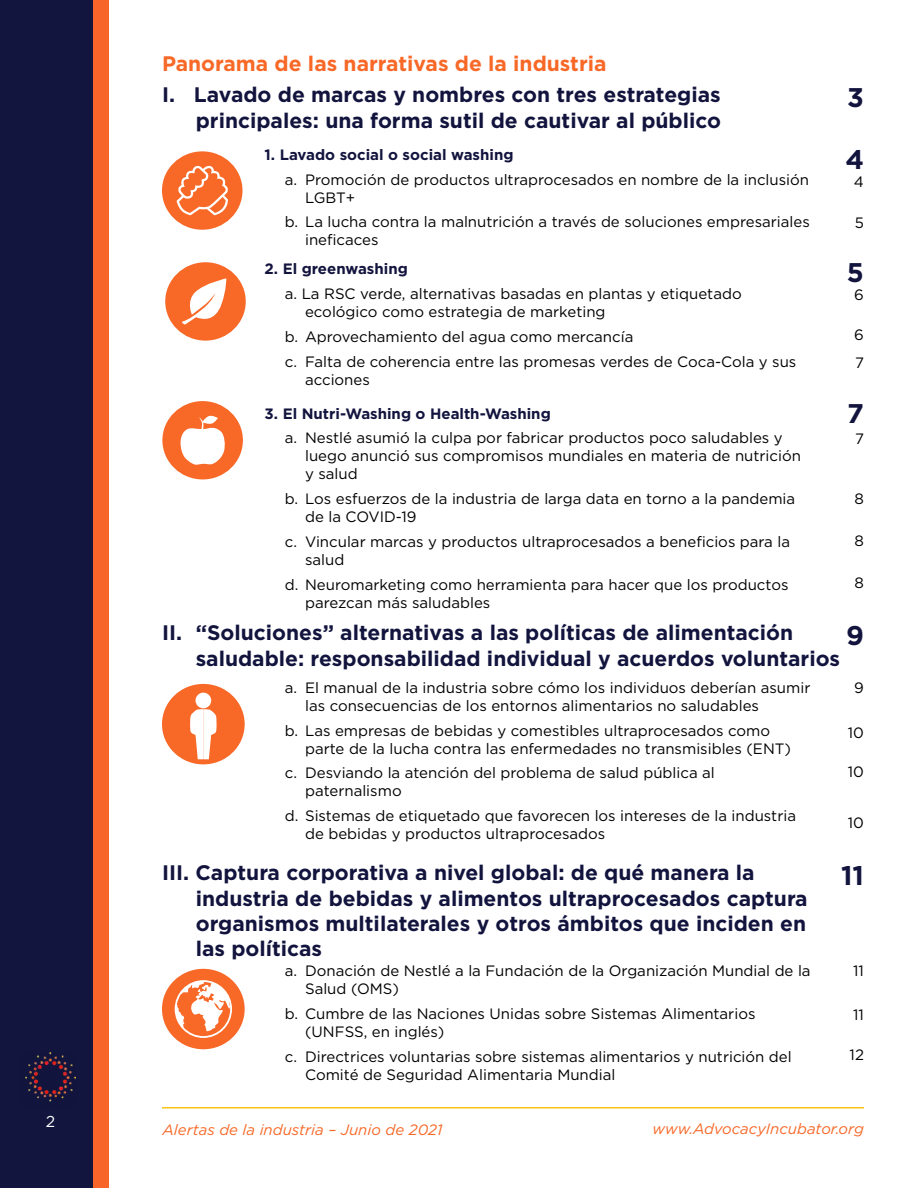
<style>
.page{position:relative;width:918px;height:1188px;background:#fff}
.page>*{position:absolute;margin:0;border:0;box-sizing:border-box;transform-origin:0 0}
.t1{font:700 27px "Gotham";color:#12143e}
.t2{font:700 21px/25.2px "Gotham";color:#12143e}
.t3{font:700 21px "Gotham";color:#f86827}
.t4{font:15.75px "Gotham";color:#fff}
.t5{font:15px/18px "Gotham";color:#000}
.t6{font:700 15px "Gotham";color:#12143e}
.t7{font:italic 15px "Gotham";color:#f86827}
</style>
<div class="page">
<div style="left:0;top:0;width:101px;height:1188px;background:#12153e"></div>
<div style="left:93px;top:0;width:16px;height:1188px;background:#f76628"></div>
<img style="left:25px;top:1053px;width:50px;height:49px">
<div style="left:162px;top:151px;width:81px;height:79px;background:#f86827;border-radius:50%"></div>
<svg style="left:177px;top:165px;width:51px;height:50px"></svg>
<div style="left:165px;top:262px;width:81px;height:79px;background:#f86827;border-radius:50%"></div>
<svg style="left:182px;top:278px;width:45px;height:47px"></svg>
<div style="left:162px;top:401px;width:81px;height:78px;background:#f86827;border-radius:50%"></div>
<svg style="left:180px;top:415px;width:45px;height:50px"></svg>
<hr style="left:162px;top:1107px;width:702px;height:1px;background:#f8c515">
<div style="left:162px;top:684px;width:83px;height:80px;background:#f86827;border-radius:50%"></div>
<div style="left:196px;top:693px;width:15px;height:15px;background:#fff;border-radius:50%"></div>
<svg style="left:190px;top:709px;width:27px;height:50px"></svg>
<div style="left:162px;top:969px;width:83px;height:80px;background:#f86827;border-radius:50%"></div>
<svg style="left:175px;top:980px;width:57px;height:58px"></svg>
<p class="t4" style="left:46px;top:1112px;width:25px">2 2</p>
<h2 class="t3" style="left:162px;top:49px;width:446px">Panorama de las narrativas de la industria</h2>
<h2 class="t2" style="left:162px;top:82px;width:561px;text-align:right">I. Lavado de marcas y nombres con tres estrategias principales: una forma sutil de cautivar al público</h2>
<h1 class="t1" style="left:847px;top:80px;width:18px">3</h1>
<p class="t6" style="left:265px;top:145px;width:250px">1. Lavado social o social washing</p>
<p class="t5" style="left:305px;top:170px;width:506px;text-indent:-20px">a. Promoción de productos ultraprocesados en nombre de la inclusión<br>LGBT+</p>
<p class="t5" style="left:305px;top:213px;width:506px;text-indent:-20px">b. La lucha contra la malnutrición a través de soluciones empresariales ineficaces</p>
<p class="t6" style="left:265px;top:259px;width:145px">2. El greenwashing</p>
<p class="t5" style="left:305px;top:284px;width:438px;text-indent:-20px">a. La RSC verde, alternativas basadas en plantas y etiquetado ecológico como estrategia de marketing</p>
<p class="t5" style="left:285px;top:324px;width:513px;line-height:24.8px">b. Aprovechamiento del agua como mercancía<br>c. Falta de coherencia entre las promesas verdes de Coca-Cola y sus</p>
<p class="t5" style="left:305px;top:370px;width:66px">acciones</p>
<h1 class="t1" style="left:845px;top:141px;width:20px">4</h1>
<p class="t5" style="left:854px;top:172px;width:12px">4</p>
<p class="t5" style="left:855px;top:213px;width:11px">5</p>
<h1 class="t1" style="left:847px;top:254px;width:19px">5</h1>
<p class="t5" style="left:854px;top:285px;width:11px">6</p>
<p class="t5" style="left:854px;top:320px;width:11px;line-height:27.6px">6<br>7</p>
<h1 class="t1" style="left:847px;top:395px;width:18px">7</h1>
<p class="t5" style="left:855px;top:429px;width:10px">7</p>
<p class="t6" style="left:265px;top:403px;width:288px">3. El Nutri-Washing o Health-Washing</p>
<p class="t5" style="left:305px;top:429px;width:497px;text-indent:-20px">a. Nestlé asumió la culpa por fabricar productos poco saludables y luego anunció sus compromisos mundiales en materia de nutrición y salud</p>
<p class="t5" style="left:305px;top:489px;width:492px;text-indent:-20px">b. Los esfuerzos de la industria de larga data en torno a la pandemia de la COVID-19</p>
<p class="t5" style="left:305px;top:532px;width:487px;text-indent:-20px">c. Vincular marcas y productos ultraprocesados a beneficios para la salud</p>
<p class="t5" style="left:305px;top:575px;width:485px;text-indent:-20px">d. Neuromarketing como herramienta para hacer que los productos parezcan más saludables</p>
<h2 class="t2" style="left:196px;top:620px;width:646px;text-indent:-34px">II. “Soluciones” alternativas a las políticas de alimentación saludable: responsabilidad individual y acuerdos voluntarios</h2>
<p class="t5" style="left:305px;top:678px;width:507px;text-indent:-20px">a. El manual de la industria sobre cómo los individuos deberían asumir las consecuencias de los entornos alimentarios no saludables</p>
<p class="t5" style="left:305px;top:721px;width:488px;text-indent:-20px">b. Las empresas de bebidas y comestibles ultraprocesados como parte de la lucha contra las enfermedades no transmisibles (ENT)</p>
<p class="t5" style="left:305px;top:764px;width:411px;text-indent:-20px">c. Desviando la atención del problema de salud pública al paternalismo</p>
<p class="t5" style="left:305px;top:807px;width:492px;text-indent:-20px">d. Sistemas de etiquetado que favorecen los intereses de la industria de bebidas y productos ultraprocesados</p>
<h2 class="t2" style="left:196px;top:860px;width:614px;text-indent:-34px">III. Captura corporativa a nivel global: de qué manera la industria de bebidas y alimentos ultraprocesados captura organismos multilaterales y otros ámbitos que inciden en las políticas</h2>
<p class="t5" style="left:305px;top:962px;width:507px;text-indent:-20px">a. Donación de Nestlé a la Fundación de la Organización Mundial de la<br>Salud (OMS)</p>
<p class="t5" style="left:305px;top:1004px;width:452px;text-indent:-20px">b. Cumbre de las Naciones Unidas sobre Sistemas Alimentarios (UNFSS, en inglés)</p>
<p class="t5" style="left:305px;top:1047px;width:488px;text-indent:-20px">c. Directrices voluntarias sobre sistemas alimentarios y nutrición del<br>Comité de Seguridad Alimentaria Mundial</p>
<p class="t5" style="left:855px;top:489px;width:11px">8</p>
<p class="t5" style="left:855px;top:531px;width:11px">8</p>
<p class="t5" style="left:855px;top:573px;width:11px">8</p>
<h1 class="t1" style="left:846px;top:618px;width:19px">9</h1>
<p class="t5" style="left:854px;top:678px;width:11px">9</p>
<p class="t5" style="left:848px;top:723px;width:18px">10</p>
<p class="t5" style="left:848px;top:762px;width:18px">10</p>
<p class="t5" style="left:848px;top:813px;width:18px">10</p>
<h1 class="t1" style="left:841px;top:858px;width:24px">11</h1>
<p class="t5" style="left:853px;top:962px;width:12px">11</p>
<p class="t5" style="left:853px;top:1005px;width:12px">11</p>
<p class="t5" style="left:850px;top:1046px;width:16px">12</p>
<p class="t7" style="left:163px;top:1120px;width:282px">Alertas de la industria – Junio de 2021</p>
<p class="t7" style="left:653px;top:1119px;width:213px">www.AdvocacyIncubator.org</p>
</div>
